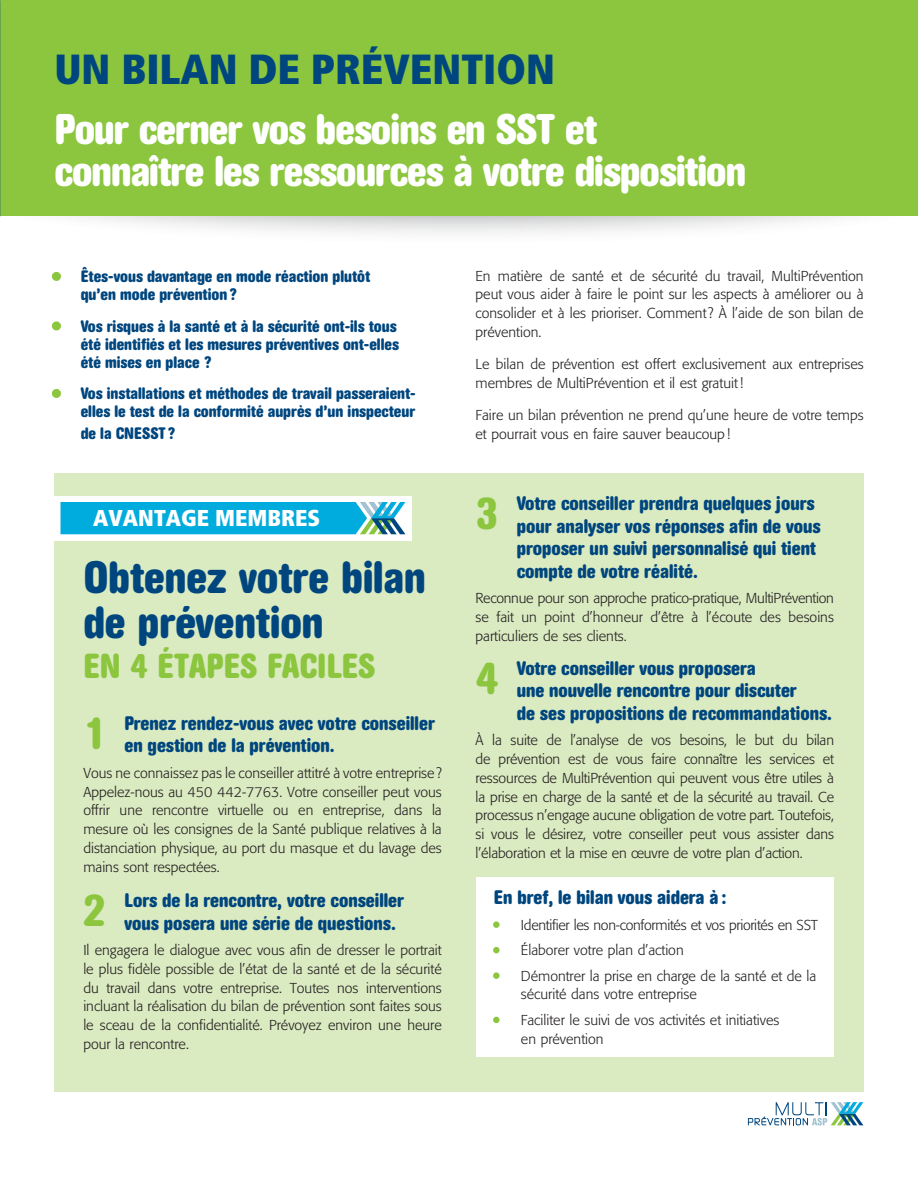
<style>
.page{position:relative;width:918px;height:1188px;background:#fff}
.page>*{position:absolute;margin:0;border:0;box-sizing:border-box;transform-origin:0 0}
.Exergue{font:700 condensed 45px/45px "AG Book Rounded";color:#00467e}
.Exergue-2{font:700 condensed 45px "AG Book Rounded";color:#8bc63e}
.Titre_AG_Book_Rounde{font:700 condensed 42.6px/41.5px "AG Book Rounded";letter-spacing:-.02em;color:#fff}
.Titre_bandeau_blanc{font:900 condensed 42.15px "Frutiger";color:#00467e}
.Exergue-3{font:700 condensed 34.5px "AG Book Rounded";color:#8bc63e}
.Titre_bandeau_blanc-2{font:900 condensed 22.95px "Frutiger";color:#fff}
.t1{font:700 condensed 19.5px/22.5px "AG Book Rounded";color:#00467e}
.t2{font:700 condensed 16.5px/18px "AG Book Rounded";color:#00467e}
.courant{font:300 14.25px/18.8px "Formata";color:#231f20;text-align:justify}
.courant-2{font:300 14.25px "Formata";letter-spacing:-.02em;color:#231f20}
.s1{color:#8bc63e}
</style>
<div class="page">
<div style="left:54px;top:473px;width:810px;height:619px;background:#daeac1"></div>
<svg style="left:748px;top:1102px;width:115px;height:24px"></svg>
<div style="left:0;top:0;width:918px;height:216px;background:#8bc63e"></div>
<div style="left:30px;top:496px;width:382px;height:44px;background:#fff"></div>
<svg style="left:60px;top:502px;width:345px;height:32px"></svg>
<div style="left:476px;top:878px;width:358px;height:179px;background:#fff"></div>
<svg style="left:0;top:216px;width:846px;height:17px"></svg>
<p class="Titre_bandeau_blanc" style="left:54px;top:44px;width:502px">UN BILAN DE PRÉVENTION</p>
<p class="Titre_AG_Book_Rounde" style="left:54px;top:109px;width:693px">Pour cerner vos besoins en SST et connaître les ressources à votre disposition</p>
<p class="t2" style="left:81px;top:268px;width:291px;text-indent:-27px"><span class="s1">•</span> Êtes-vous davantage en mode réaction plutôt qu’en mode prévention?</p>
<p class="t2" style="left:81px;top:317px;width:320px;text-indent:-27px"><span class="s1">•</span> Vos risques à la santé et à la sécurité ont-ils tous été identifiés et les mesures préventives ont-elles été mises en place ?</p>
<p class="t2" style="left:54px;top:385px;width:364px;text-align:right"><span class="s1">•</span> Vos installations et méthodes de travail passeraient&shy;elles le test de la conformité auprès d’un inspecteur</p>
<p class="t2" style="left:81px;top:424px;width:97px">de la CNESST?</p>
<p class="Titre_bandeau_blanc-2" style="left:93px;top:504px;width:229px">AVANTAGE MEMBRES</p>
<p class="Exergue" style="left:83px;top:555px;width:344px">Obtenez votre bilan de prévention</p>
<p class="Exergue-3" style="left:83px;top:646px;width:294px">EN 4 ÉTAPES FACILES</p>
<p class="Exergue-2" style="left:83px;top:707px;width:25px">1</p>
<p class="t1" style="left:125px;top:712px;width:312px">Prenez rendez-vous avec votre conseiller en gestion de la prévention.</p>
<p class="courant" style="left:83px;top:764px;width:360px">Vous ne connaissez pas le conseiller attitré à votre entreprise?<br>Appelez-nous au 450 442-7763. Votre conseiller peut vous offrir une rencontre virtuelle ou en entreprise, dans la mesure où les consignes de la Santé publique relatives à la distanciation physique, au port du masque et du lavage des mains sont respectées.</p>
<p class="t1" style="left:125px;top:889px;width:281px">Lors de la rencontre, votre conseiller vous posera une série de questions.</p>
<p class="courant" style="left:83px;top:941px;width:360px">Il engagera le dialogue avec vous afin de dresser le portrait le plus fidèle possible de l’état de la santé et de la sécurité du travail dans votre entreprise. Toutes nos interventions incluant la réalisation du bilan de prévention sont faites sous le sceau de la confidentialité. Prévoyez environ une heure pour la rencontre.</p>
<p class="Exergue-2" style="left:83px;top:884px;width:25px">2</p>
<p class="courant" style="left:476px;top:266px;width:390px">En matière de santé et de sécurité du travail, MultiPrévention peut vous aider à faire le point sur les aspects à améliorer ou à consolider et à les prioriser. Comment? À l’aide de son bilan de prévention.</p>
<p class="courant" style="left:476px;top:355px;width:390px">Le bilan de prévention est offert exclusivement aux entreprises membres de MultiPrévention et il est gratuit!</p>
<p class="courant" style="left:476px;top:406px;width:390px">Faire un bilan prévention ne prend qu’une heure de votre temps et pourrait vous en faire sauver beaucoup!</p>
<p class="t1" style="left:517px;top:492px;width:305px">Votre conseiller prendra quelques jours pour analyser vos réponses afin de vous proposer un suivi personnalisé qui tient compte de votre réalité.</p>
<p class="courant" style="left:476px;top:589px;width:360px">Reconnue pour son approche pratico-pratique, MultiPrévention se fait un point d’honneur d’être à l’écoute des besoins particuliers de ses clients.</p>
<p class="Exergue-2" style="left:476px;top:487px;width:25px">3</p>
<p class="t1" style="left:517px;top:657px;width:317px">Votre conseiller vous proposera<br>une nouvelle rencontre pour discuter<br>de ses propositions de recommandations.</p>
<p class="courant" style="left:476px;top:731px;width:360px">À la suite de l’analyse de vos besoins, le but du bilan de prévention est de vous faire connaître les services et ressources de MultiPrévention qui peuvent vous être utiles à la prise en charge de la santé et de la sécurité au travail. Ce processus n’engage aucune obligation de votre part. Toutefois, si vous le désirez, votre conseiller peut vous assister dans l’élaboration et la mise en œuvre de votre plan d’action.</p>
<p class="Exergue-2" style="left:476px;top:652px;width:25px">4</p>
<p class="t1" style="left:494px;top:886px;width:234px">En bref, le bilan vous aidera à :</p>
<p class="courant-2" style="left:494px;top:916px;width:325px"><span class="s1">•</span> Identifier les non-conformités et vos priorités en SST</p>
<p class="courant" style="left:494px;top:941px;width:191px"><span class="s1">•</span> Élaborer votre plan d’action</p>
<p class="courant" style="left:521px;top:966px;width:297px;text-indent:-27px"><span class="s1">•</span> Démontrer la prise en charge de la santé et de la sécurité dans votre entreprise</p>
<p class="courant" style="left:521px;top:1011px;width:260px;text-indent:-27px"><span class="s1">•</span> Faciliter le suivi de vos activités et initiatives en prévention</p>
</div>
